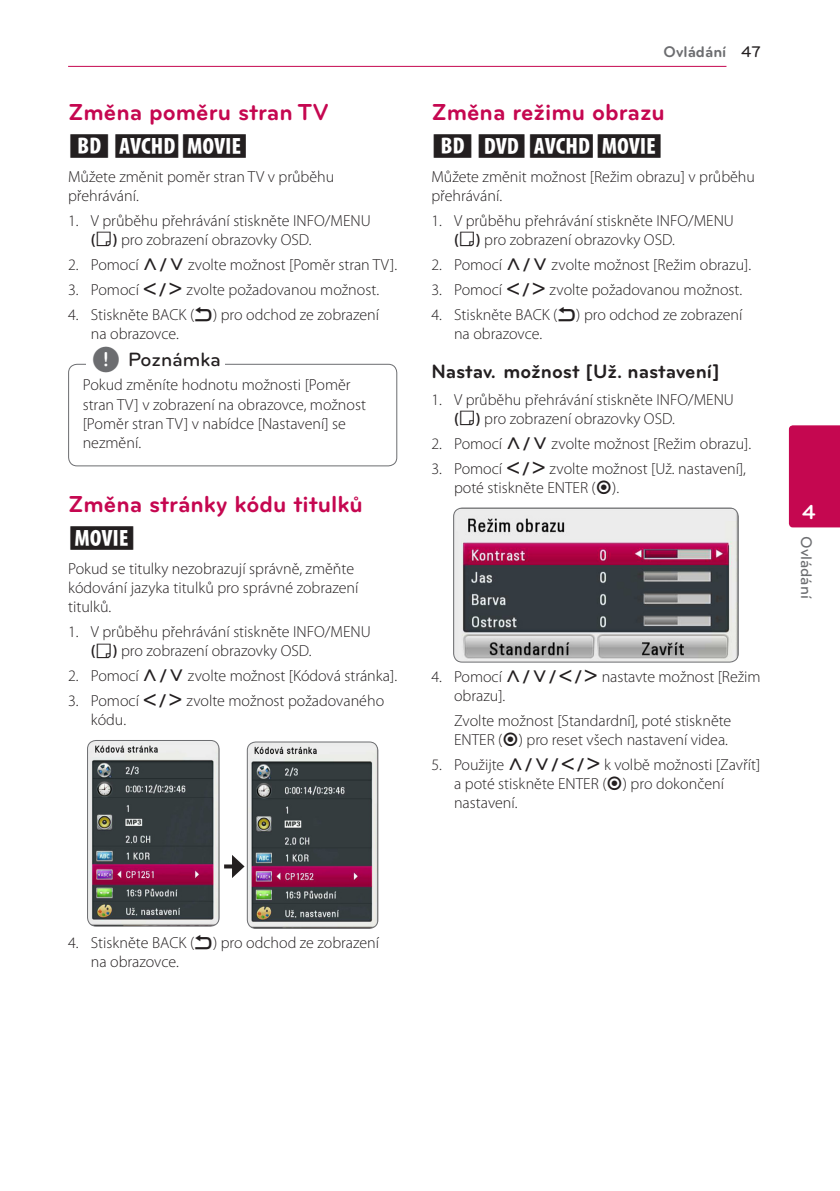
<style>
.page{position:relative;width:840px;height:1191px;background:#fff}
.page>*{position:absolute;margin:0;border:0;box-sizing:border-box;transform-origin:0 0}
.Title_2{font:700 24px "Bryant LG";color:#c50750}
.Content_text_Light{font:24px "UPSYS Common";color:#231f20}
.t1{font:700 21px "Bryant LG";color:#fff}
.Title_3{font:700 20px "Bryant LG";color:#231f20}
.t2{font:500 20px "Bryant LG";color:#231f20}
.Content_text_Num{font:300 16px/19.2px "Myriad Pro";color:#231f20}
.Content_text_Light-2{font:300 16px/19.2px "Myriad Pro";color:#231f20}
.Contents_Text_Sub_Nu{font:300 16px/19.2px "Myriad Pro";color:#231f20}
.t3{font:700 16px "Bryant LG";color:#6c6d70}
.t4{font:500 16px "Bryant LG";color:#6c6d70}
.s1{font-weight:600}
.s2{font-family:"UPSYS Common";font-weight:400}
.s3{font-family:"UPSYS Circled Number";font-weight:400}
.s4{font-family:"UPSYS Common";font-weight:400;font-size:30px;color:#6c6d70}
.s5{font-weight:500;color:#231f20}
</style>
<div class="page">
<hr style="left:68px;top:66px;width:658px;height:1px;background:#c50750">
<div style="left:788px;top:425px;width:51px;height:102px;background:#c50750"></div>
<div style="left:68px;top:364px;width:329px;height:102px;border:1px solid #6c6d70;border-radius:9px"></div>
<div style="left:86px;top:356px;width:139px;height:20px;background:#fff"></div>
<img style="left:247px;top:742px;width:130px;height:186px">
<div style="left:247px;top:741px;width:131px;height:188px;border:1px solid #6c6d70;border-radius:9px"></div>
<img style="left:87px;top:740px;width:132px;height:186px">
<div style="left:87px;top:740px;width:132px;height:186px;border:1px solid #6c6d70;border-radius:9px"></div>
<svg style="left:224px;top:864px;width:8px;height:4px"></svg>
<svg style="left:232px;top:855px;width:12px;height:23px"></svg>
<img style="left:453px;top:508px;width:284px;height:154px">
<div style="left:453px;top:507px;width:285px;height:155px;border:1px solid #6c6d70;border-radius:9px"></div>
<p class="Title_2" style="left:68px;top:97px;width:262px">Změna poměru stran TV</p>
<p class="Content_text_Light" style="left:68px;top:132px;width:182px">EOY</p>
<p class="Content_text_Light-2" style="left:68px;top:167px;width:267px">Můžete změnit poměr stran TV v průběhu přehrávání.</p>
<p class="Content_text_Num" style="left:91px;top:211px;width:281px;text-indent:-23px">1. V průběhu přehrávání stiskněte INFO/MENU <span class="s1">(</span><span class="s2">M</span><span class="s1">)</span> pro zobrazení obrazovky OSD.</p>
<p class="Content_text_Num" style="left:68px;top:255px;width:330px">2. Pomocí <span class="s2">W/S</span> zvolte možnost [Poměr stran TV].</p>
<p class="Content_text_Num" style="left:68px;top:280px;width:312px">3. Pomocí <span class="s2">A/D</span> zvolte požadovanou možnost.</p>
<p class="Content_text_Num" style="left:91px;top:304px;width:290px;text-indent:-23px">4. Stiskněte BACK (<span class="s3">1</span>) pro odchod ze zobrazení na obrazovce.</p>
<p class="t2" style="left:92px;top:347px;width:130px"><span class="s4">,</span> Poznámka</p>
<p class="Content_text_Light-2" style="left:83px;top:375px;width:284px">Pokud změníte hodnotu možnosti [Poměr stran TV] v zobrazení na obrazovce, možnost [Poměr stran TV] v nabídce [Nastavení] se nezmění.</p>
<p class="Title_2" style="left:68px;top:489px;width:296px">Změna stránky kódu titulků</p>
<p class="Content_text_Light" style="left:68px;top:524px;width:70px">Y</p>
<p class="Content_text_Light-2" style="left:68px;top:559px;width:291px">Pokud se titulky nezobrazují správně, změňte kódování jazyka titulků pro správné zobrazení titulků.</p>
<p class="Content_text_Num" style="left:91px;top:622px;width:281px;text-indent:-23px">1. V průběhu přehrávání stiskněte INFO/MENU <span class="s1">(</span><span class="s2">M</span><span class="s1">)</span> pro zobrazení obrazovky OSD.</p>
<p class="Content_text_Num" style="left:68px;top:666px;width:330px">2. Pomocí <span class="s2">W/S</span> zvolte možnost [Kódová stránka].</p>
<p class="Content_text_Num" style="left:91px;top:691px;width:295px;text-indent:-23px">3. Pomocí <span class="s2">A/D</span> zvolte možnost požadovaného kódu.</p>
<p class="t3" style="left:663px;top:42px;width:98px">Ovládání <span class="s5">47</span></p>
<p class="Title_2" style="left:431px;top:97px;width:235px">Změna režimu obrazu</p>
<p class="Content_text_Light" style="left:431px;top:132px;width:234px">EROY</p>
<p class="Content_text_Light-2" style="left:431px;top:167px;width:325px">Můžete změnit možnost [Režim obrazu] v průběhu přehrávání.</p>
<p class="Content_text_Num" style="left:454px;top:211px;width:281px;text-indent:-23px">1. V průběhu přehrávání stiskněte INFO/MENU <span class="s1">(</span><span class="s2">M</span><span class="s1">)</span> pro zobrazení obrazovky OSD.</p>
<p class="Content_text_Num" style="left:431px;top:255px;width:321px">2. Pomocí <span class="s2">W/S</span> zvolte možnost [Režim obrazu].</p>
<p class="Content_text_Num" style="left:431px;top:280px;width:312px">3. Pomocí <span class="s2">A/D</span> zvolte požadovanou možnost.</p>
<p class="Content_text_Num" style="left:454px;top:304px;width:290px;text-indent:-23px">4. Stiskněte BACK (<span class="s3">1</span>) pro odchod ze zobrazení na obrazovce.</p>
<p class="Title_3" style="left:431px;top:359px;width:289px">Nastav. možnost [Už. nastavení]</p>
<p class="Content_text_Num" style="left:454px;top:389px;width:281px;text-indent:-23px">1. V průběhu přehrávání stiskněte INFO/MENU <span class="s1">(</span><span class="s2">M</span><span class="s1">)</span> pro zobrazení obrazovky OSD.</p>
<p class="Content_text_Num" style="left:431px;top:434px;width:321px">2. Pomocí <span class="s2">W/S</span> zvolte možnost [Režim obrazu].</p>
<p class="Content_text_Num" style="left:454px;top:458px;width:293px;text-indent:-23px">3. Pomocí <span class="s2">A/D</span> zvolte možnost [Už. nastavení], poté stiskněte ENTER (<span class="s2">B</span>).</p>
<p class="Content_text_Num" style="left:454px;top:666px;width:308px;text-indent:-23px">4. Pomocí <span class="s2">W/S/A/D</span> nastavte možnost [Režim obrazu].</p>
<p class="Contents_Text_Sub_Nu" style="left:454px;top:710px;width:279px">Zvolte možnost [Standardní], poté stiskněte<br>ENTER (<span class="s2">B</span>) pro reset všech nastavení videa.</p>
<p class="Content_text_Num" style="left:454px;top:754px;width:307px;text-indent:-23px">5. Použijte <span class="s2">W/S/A/D</span> k volbě možnosti [Zavřít] a poté stiskněte ENTER (<span class="s2">B</span>) pro dokončení nastavení.</p>
<h2 class="t1" style="left:801px;top:499px;width:15px">4</h2>
<p class="t4" style="left:815px;top:536px;width:64px;rotate:90deg">Ovládání</p>
<p class="Content_text_Num" style="left:91px;top:932px;width:290px;text-indent:-23px">4. Stiskněte BACK (<span class="s3">1</span>) pro odchod ze zobrazení na obrazovce.</p>
</div>
